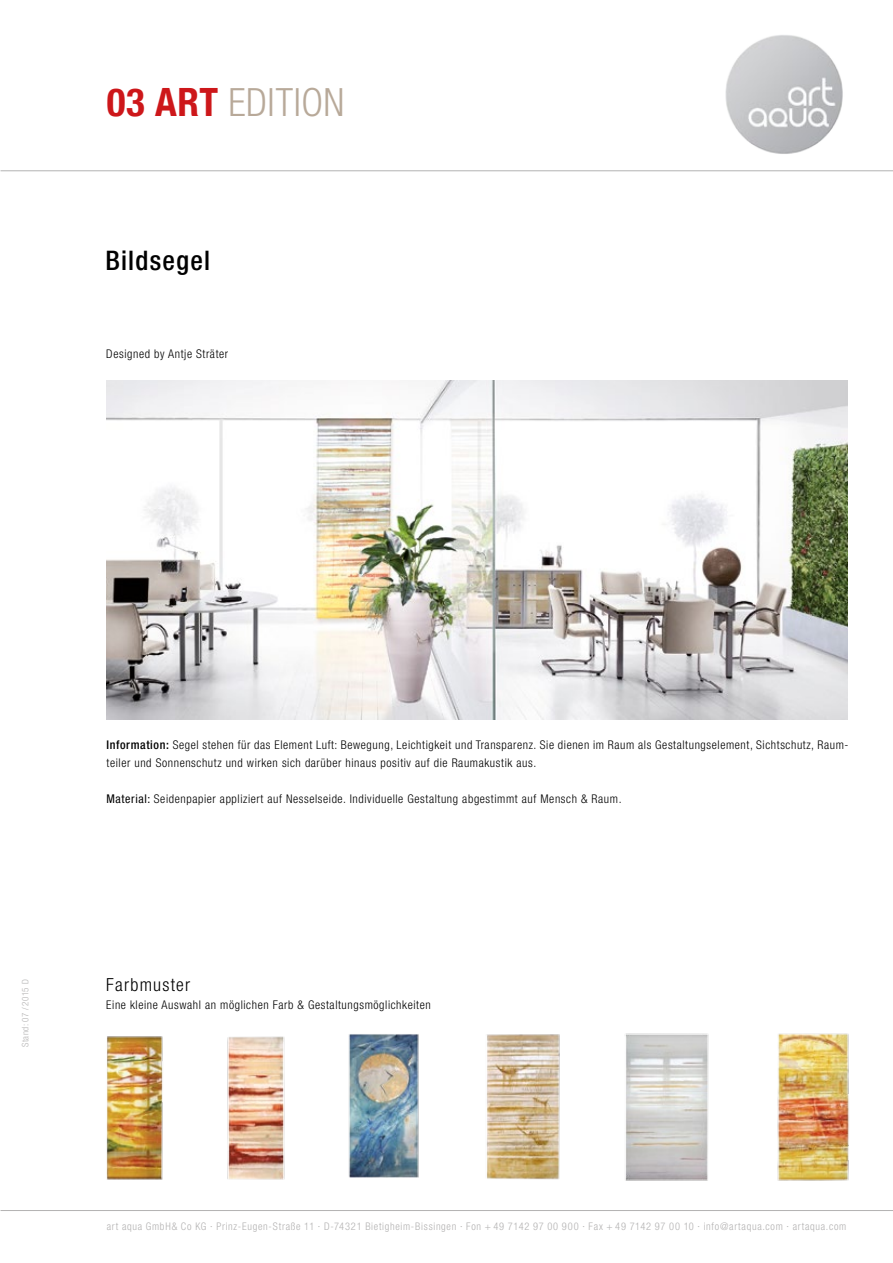
<style>
.page{position:relative;width:893px;height:1263px;background:#fff}
.page>*{position:absolute;margin:0;border:0;box-sizing:border-box;transform-origin:0 0}
.t1{font:300 condensed 39px "Helvetica Neue LT Com";letter-spacing:.015em;color:#b8a999}
.t2{font:500 condensed 27px "Helvetica Neue LT Com";letter-spacing:.045em;color:#000}
.t3{font:300 condensed 18px "Helvetica Neue LT Com";letter-spacing:.065em;color:#000}
.t4{font:300 condensed 12px/18px "Helvetica Neue LT Com";letter-spacing:.05em;color:#000}
.t5{font:300 condensed 10.5px "Helvetica Neue LT Com";letter-spacing:.07em;color:#b3b2b2}
.t6{font:300 condensed 9px "Helvetica Neue LT Com";letter-spacing:.05em;color:#b3b2b2}
.s1{font-weight:700;color:#cd171a}
.s2{font-weight:500}
.s3{font-weight:400}
</style>
<div class="page">
<hr style="left:1px;top:171px;width:892px;height:1px;background:#b3b2b2">
<hr style="left:1px;top:1210px;width:892px;height:1px;background:#b3b2b2">
<img style="left:725px;top:35px;width:118px;height:119px">
<img style="left:106px;top:381px;width:741px;height:338px">
<img style="left:106px;top:1036px;width:57px;height:144px">
<img style="left:227px;top:1036px;width:58px;height:144px">
<img style="left:348px;top:1034px;width:71px;height:144px">
<img style="left:486px;top:1034px;width:74px;height:145px">
<img style="left:625px;top:1033px;width:84px;height:148px">
<img style="left:777px;top:1033px;width:72px;height:148px">
<h1 class="t1" style="left:107px;top:80px;width:239px"><span class="s1">03 ART</span> EDITION</h1>
<h2 class="t2" style="left:105px;top:244px;width:106px">Bildsegel</h2>
<p class="t4" style="left:106px;top:345px;width:123px">Designed by Antje Sträter</p>
<p class="t6" style="left:20px;top:1047px;width:69px;rotate:-90deg">Stand: 07 / 2015 D</p>
<p class="t4" style="left:107px;top:736px;width:743px"><span class="s2">Information:</span> Segel stehen für das Element Luft: Bewegung, Leichtigkeit und Transparenz. Sie dienen im Raum als Gestaltungselement, Sichtschutz, Raum&shy;teiler und Sonnenschutz und wirken sich darüber hinaus positiv auf die Raumakustik aus.</p>
<p class="t4" style="left:107px;top:790px;width:517px"><span class="s3">Material:</span> Seidenpapier appliziert auf Nesselseide. Individuelle Gestaltung abgestimmt auf Mensch &amp; Raum.</p>
<h3 class="t3" style="left:106px;top:975px;width:85px">Farbmuster</h3>
<p class="t4" style="left:106px;top:996px;width:326px">Eine kleine Auswahl an möglichen Farb &amp; Gestaltungsmöglichkeiten</p>
<p class="t5" style="left:107px;top:1220px;width:741px">art aqua GmbH&amp; Co KG · Prinz-Eugen-Straße 11 · D-74321 Bietigheim-Bissingen · Fon + 49 7142 97 00 900 · Fax + 49 7142 97 00 10 · info@artaqua.com · artaqua.com</p>
</div>
